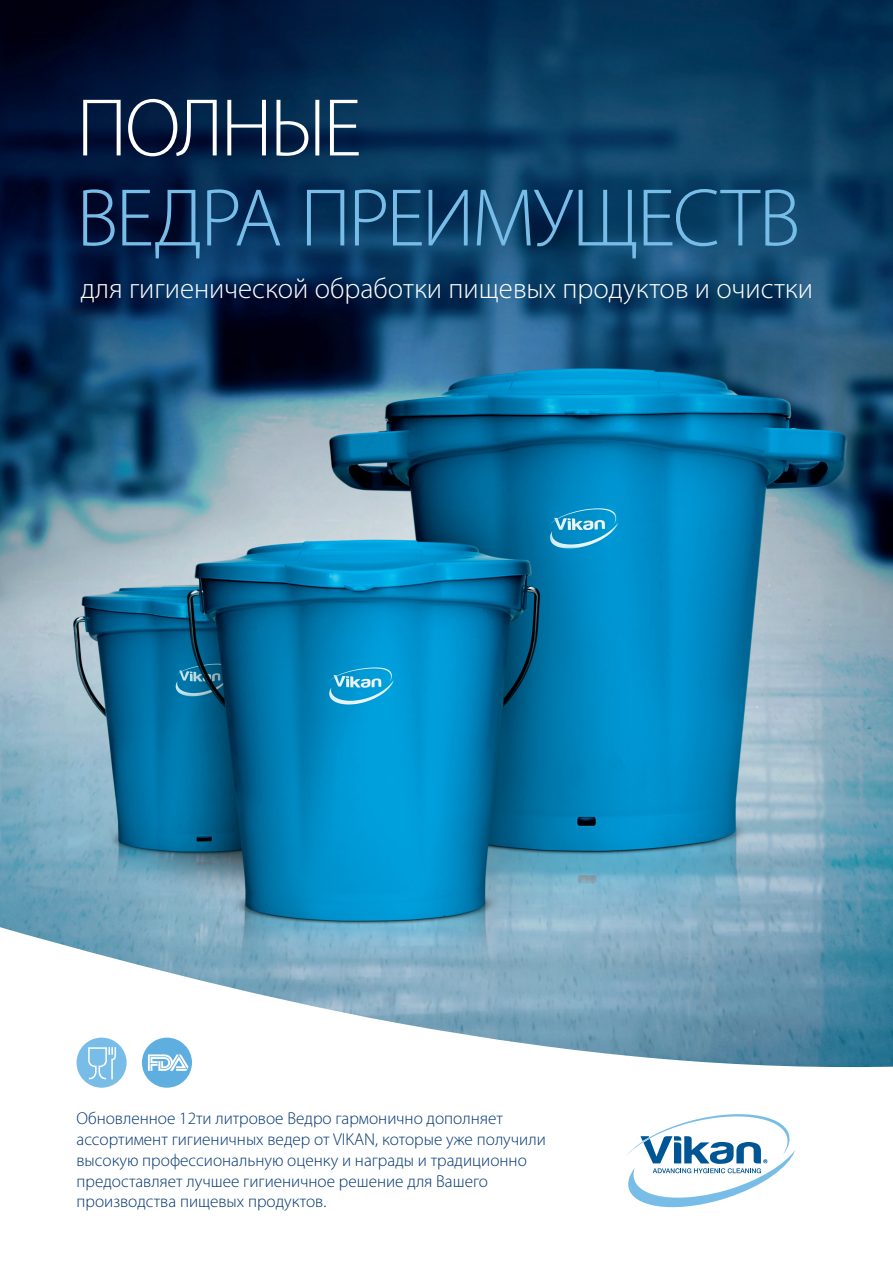
<style>
.page{position:relative;width:893px;height:1263px;background:#fff}
.page>*{position:absolute;margin:0;border:0;box-sizing:border-box;transform-origin:0 0}
.t1{font:300 82.5px "Myriad Pro";letter-spacing:-.03em;color:#78bde8}
.t2{font:300 82.5px "Myriad Pro";letter-spacing:-.035em;color:#fff}
.t3{font:300 28.8px "Myriad Pro";color:#fff}
.t4{font:300 17.25px/20.7px "Myriad Pro";color:#023671}
</style>
<div class="page">
<img style="left:0;top:0;width:893px;height:923px">
<svg style="left:0;top:923px;width:893px;height:285px"></svg>
<svg style="left:625px;top:1114px;width:170px;height:93px"></svg>
<svg style="left:142px;top:1037px;width:50px;height:51px"></svg>
<svg style="left:77px;top:1037px;width:50px;height:51px"></svg>
<h1 class="t2" style="left:77px;top:83px;width:287px">ПОЛНЫЕ</h1>
<h1 class="t1" style="left:77px;top:173px;width:725px">ВЕДРА ПРЕИМУЩЕСТВ</h1>
<h2 class="t3" style="left:81px;top:273px;width:734px">для гигиенической обработки пищевых продуктов и очистки</h2>
<p class="t4" style="left:77px;top:1109px;width:471px">Обновленное 12ти литровое Ведро гармонично дополняет ассортимент гигиеничных ведер от VIKAN, которые уже получили высокую профессиональную оценку и награды и традиционно предоставляет лучшее гигиеничное решение для Вашего производства пищевых продуктов.</p>
</div>
